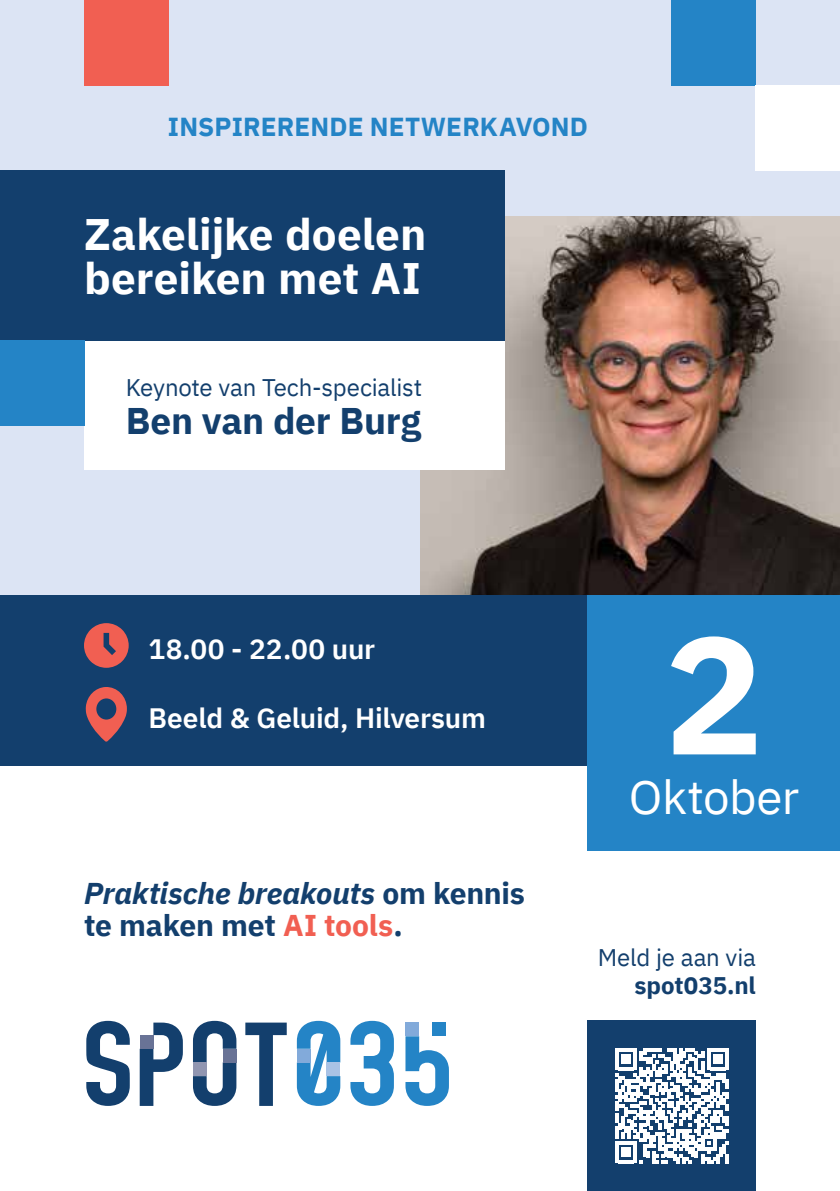
<style>
.page{position:relative;width:840px;height:1191px;background:#fff}
.page>*{position:absolute;margin:0;border:0;box-sizing:border-box;transform-origin:0 0}
.t1{font:700 166px "IBM Plex Sans";color:#fff}
.t2{font:47.4px "IBM Plex Sans";letter-spacing:-.01em;color:#fff}
.t3{font:700 44px/44px "IBM Plex Sans";color:#fff}
.t4{font:700 37px "IBM Plex Sans";letter-spacing:-.01em;color:#133f6d}
.t5{font:italic 700 30px/32px "IBM Plex Sans";letter-spacing:-.005em;color:#133f6d}
.t6{font:600 28px "IBM Plex Sans";letter-spacing:-.01em;color:#fff}
.t7{font:700 26px "IBM Plex Sans";letter-spacing:.005em;color:#2484c6}
.t8{font:24px "IBM Plex Sans";letter-spacing:-.01em;color:#133f6d}
.t9{font:700 24px "IBM Plex Sans";letter-spacing:-.005em;color:#133f6d}
.s1{font-style:normal}
.s2{font-style:normal;color:#f15f52}
</style>
<div class="page">
<div style="left:0;top:0;width:839px;height:734px;background:#dce4f4"></div>
<img style="left:420px;top:216px;width:419px;height:379px">
<div style="left:84px;top:0;width:84px;height:85px;background:#f15f52"></div>
<div style="left:0;top:595px;width:798px;height:170px;background:#133f6d"></div>
<div style="left:84px;top:340px;width:419px;height:130px;background:#fff"></div>
<div style="left:0;top:170px;width:503px;height:170px;background:#133f6d"></div>
<div style="left:671px;top:0;width:84px;height:85px;background:#2484c6"></div>
<div style="left:0;top:340px;width:84px;height:85px;background:#2484c6"></div>
<div style="left:755px;top:85px;width:84px;height:85px;background:#fff"></div>
<svg style="left:86px;top:687px;width:41px;height:54px"></svg>
<svg style="left:84px;top:623px;width:45px;height:45px"></svg>
<svg style="left:86px;top:1020px;width:44px;height:86px"></svg>
<svg style="left:245px;top:1022px;width:41px;height:84px"></svg>
<svg style="left:140px;top:1022px;width:43px;height:84px"></svg>
<svg style="left:350px;top:1020px;width:43px;height:86px"></svg>
<svg style="left:405px;top:1036px;width:43px;height:70px"></svg>
<svg style="left:193px;top:1020px;width:43px;height:86px"></svg>
<svg style="left:297px;top:1020px;width:43px;height:86px"></svg>
<div style="left:140px;top:1035px;width:13px;height:13px;background:#697396"></div>
<div style="left:405px;top:1022px;width:14px;height:14px;background:#82aada"></div>
<div style="left:193px;top:1062px;width:13px;height:14px;background:#9196b1"></div>
<div style="left:326px;top:1062px;width:14px;height:14px;background:#a9c2e5"></div>
<div style="left:222px;top:1048px;width:14px;height:14px;background:#697396"></div>
<div style="left:297px;top:1048px;width:13px;height:14px;background:#82aada"></div>
<div style="left:431px;top:1022px;width:14px;height:14px;background:#2484c6"></div>
<div style="left:587px;top:595px;width:252px;height:255px;background:#2484c6"></div>
<div style="left:587px;top:1020px;width:168px;height:171px;background:#133f6d"></div>
<svg style="left:615px;top:1048px;width:113px;height:115px"></svg>
<p class="t7" style="left:168px;top:106px;width:421px">INSPIRERENDE NETWERKAVOND</p>
<h3 class="t3" style="left:84px;top:208px;width:343px">Zakelijke doelen bereiken met AI</h3>
<p class="t8" style="left:126px;top:369px;width:298px">Keynote van Tech-specialist</p>
<p class="t4" style="left:126px;top:391px;width:297px">Ben van der Burg</p>
<p class="t6" style="left:148px;top:626px;width:228px">18.00 - 22.00 uur</p>
<p class="t6" style="left:148px;top:695px;width:338px">Beeld &amp; Geluid, Hilversum</p>
<p class="t5" style="left:84px;top:874px;width:442px">Praktische breakouts <span class="s1">om kennis te maken met</span> <span class="s2">AI tools</span><span class="s1">.</span></p>
<h1 class="t1" style="left:663px;top:563px;width:101px">2</h1>
<h2 class="t2" style="left:628px;top:760px;width:172px">Oktober</h2>
<p class="t8" style="left:597px;top:939px;width:159px">Meld je aan via</p>
<p class="t9" style="left:634px;top:966px;width:123px">spot035.nl</p>
</div>
